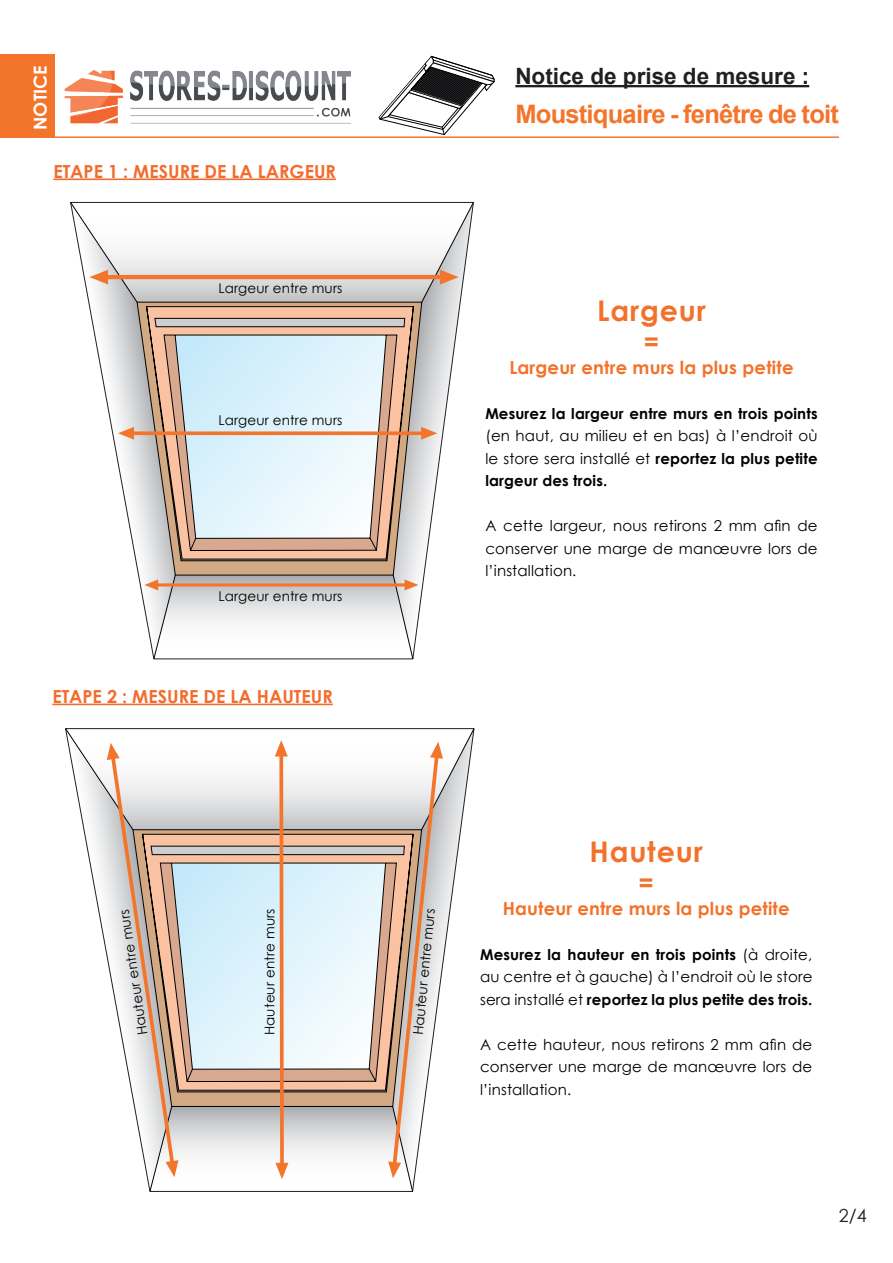
<style>
.page{position:relative;width:893px;height:1263px;background:#fff}
.page>*{position:absolute;margin:0;border:0;box-sizing:border-box;transform-origin:0 0}
.t1{font:700 28.5px "Century Gothic";letter-spacing:.03em;color:#f3722b}
.t2{font:700 25.5px "Arial";letter-spacing:-.03em;color:#f3752b}
.t3{font:700 25.5px "Century Gothic";color:#f3722b}
.t4{font:700 22.5px "Arial";color:#231f20}
.t5{font:700 18px "Century Gothic";letter-spacing:.01em;color:#f3722b}
.t6{font:700 18px "Century Gothic";color:#f36c2d}
.t7{font:700 18px "Century Gothic";color:#fff}
.t8{font:18px "Century Gothic";color:#231f20}
.t9{font:15px/22.5px "Century Gothic";letter-spacing:.01em;color:#000;text-align:justify}
.t10{font:700 15px "Century Gothic";letter-spacing:.01em;color:#000}
.t11{font:13.5px "Century Gothic";letter-spacing:.01em;color:#000}
.s1{font-weight:700}
</style>
<div class="page">
<hr style="left:515px;top:85px;width:294px;height:2px;background:#231f20">
<hr style="left:54px;top:136px;width:785px;height:2px;background:#f3752b">
<div style="left:0;top:54px;width:54px;height:84px;background:#f3752b"></div>
<img style="left:64px;top:70px;width:287px;height:54px">
<svg style="left:379px;top:56px;width:115px;height:79px"></svg>
<svg style="left:66px;top:729px;width:408px;height:462px"></svg>
<hr style="left:52px;top:704px;width:281px;height:1px;background:#f36c2d">
<hr style="left:53px;top:178px;width:283px;height:2px;background:#f36c2d">
<svg style="left:71px;top:202px;width:402px;height:457px"></svg>
<hr style="left:892px;top:180px;width:1px;height:31px;background:#f36c2a">
<p class="t7" style="left:27px;top:130px;width:66px;rotate:-90deg">NOTICE</p>
<p class="t6" style="left:53px;top:157px;width:284px">ETAPE 1 : MESURE DE LA LARGEUR</p>
<p class="t11" style="left:218px;top:278px;width:126px">Largeur entre murs</p>
<p class="t11" style="left:218px;top:411px;width:126px">Largeur entre murs</p>
<p class="t11" style="left:218px;top:587px;width:126px">Largeur entre murs</p>
<p class="t6" style="left:52px;top:682px;width:282px">ETAPE 2 : MESURE DE LA HAUTEUR</p>
<h3 class="t4" style="left:515px;top:60px;width:295px">Notice de prise de mesure :</h3>
<h2 class="t2" style="left:515px;top:96px;width:325px">Moustiquaire - fenêtre de toit</h2>
<h1 class="t1" style="left:597px;top:289px;width:110px">Largeur</h1>
<h2 class="t3" style="left:644px;top:323px;width:17px">=</h2>
<p class="t5" style="left:509px;top:354px;width:286px">Largeur entre murs la plus petite</p>
<p class="t10" style="left:485px;top:402px;width:334px">Mesurez la largeur entre murs en trois points</p>
<p class="t9" style="left:485px;top:425px;width:334px">(en haut, au milieu et en bas) à l’endroit où le store sera installé et <span class="s1">reportez la plus petite largeur des trois.</span></p>
<p class="t9" style="left:485px;top:515px;width:334px">A cette largeur, nous retirons 2 mm afin de conserver une marge de manœuvre lors de l’installation.</p>
<p class="t11" style="left:134px;top:1036px;width:128px;rotate:-99deg">Hauteur entre murs</p>
<p class="t11" style="left:260px;top:1035px;width:128px;rotate:-90deg">Hauteur entre murs</p>
<p class="t11" style="left:409px;top:1034px;width:128px;rotate:-85deg">Hauteur entre murs</p>
<h1 class="t1" style="left:589px;top:830px;width:115px">Hauteur</h1>
<h2 class="t3" style="left:638px;top:863px;width:17px">=</h2>
<p class="t5" style="left:503px;top:894px;width:288px">Hauteur entre murs la plus petite</p>
<p class="t9" style="left:480px;top:943px;width:334px"><span class="s1">Mesurez la hauteur en trois points</span> (à droite, au centre et à gauche) à l’endroit où le store sera installé et <span class="s1">reportez la plus petite des trois.</span></p>
<p class="t9" style="left:480px;top:1033px;width:334px">A cette hauteur, nous retirons 2 mm afin de conserver une marge de manœuvre lors de l’installation.</p>
<p class="t8" style="left:839px;top:1203px;width:29px">2/4</p>
</div>
